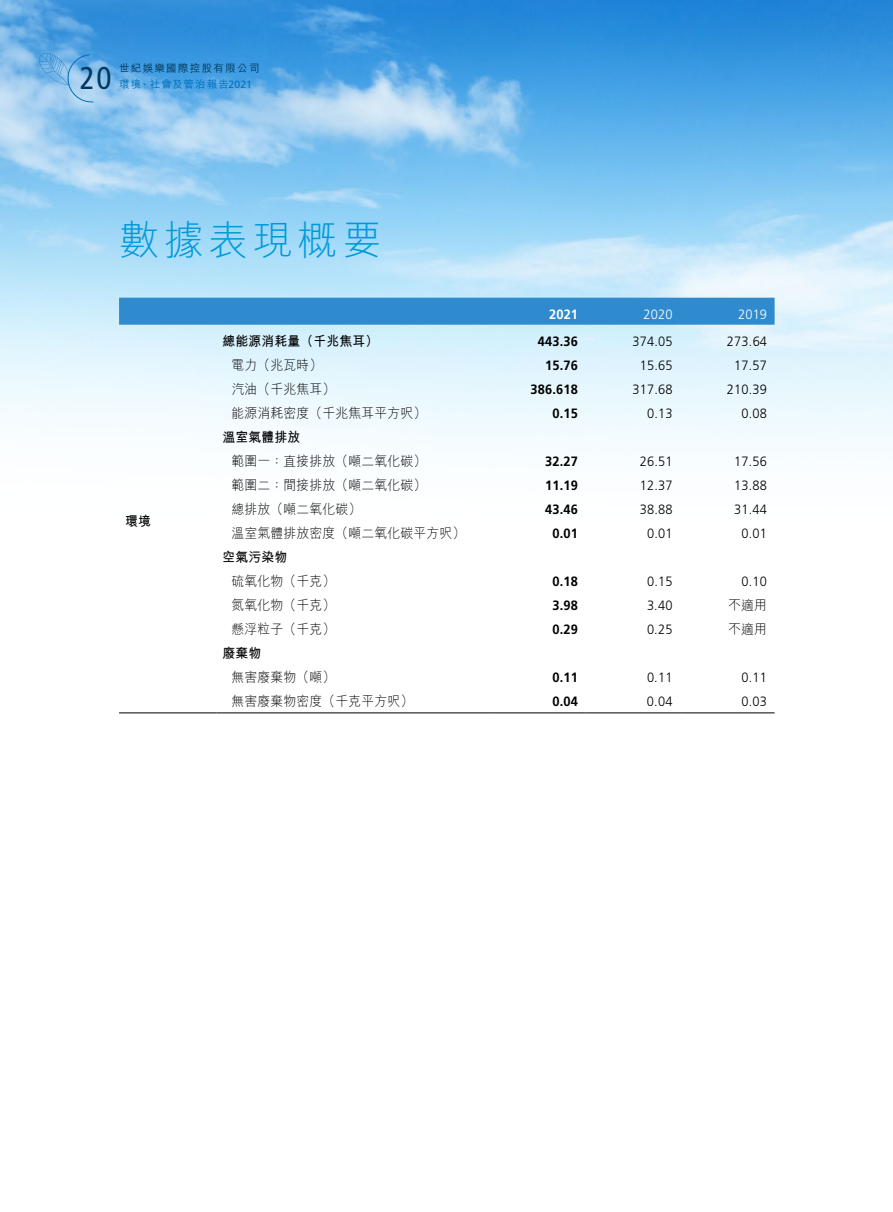
<style>
.page{position:relative;width:893px;height:1212px;background:#fff}
.page>*{position:absolute;margin:0;border:0;box-sizing:border-box;transform-origin:0 0}
.t1{font:300 40.5px "M Hei HK";letter-spacing:.1em;color:#0099d9}
.t2{font:condensed 31.5px "Frutiger LT Std";color:#00395d}
.t3{font:300 13.5px "M Hei HK";letter-spacing:.015em;color:#000;scale:.95 1}
.t4{font:300 13.5px "Frutiger LT Std";letter-spacing:.015em;color:#000;scale:.95 1}
.t5{font:700 13.5px "Frutiger LT Std";letter-spacing:.015em;color:#000;scale:.95 1}
.t6{font:700 13.5px "M Hei HK";letter-spacing:.015em;color:#000;scale:.95 1}
.t7{font:300 13.5px "Frutiger LT Std";letter-spacing:.015em;color:#fff;scale:.95 1}
.t8{font:700 13.5px "Frutiger LT Std";color:#fff;scale:.95 1}
.t9{font:500 10.5px "M Hei HK";letter-spacing:.1em;color:#0070bd}
.t10{font:500 10.5px "M Hei HK";letter-spacing:.125em;color:#00395d}
.s1{font-family:"Frutiger LT Std";font-weight:400}
</style>
<div class="page">
<img style="left:0;top:0;width:893px;height:442px">
<svg style="left:39px;top:53px;width:55px;height:50px;background:#85bde9"></svg>
<div style="left:119px;top:298px;width:656px;height:27px;background:#308bce"></div>
<hr style="left:119px;top:712px;width:98px;height:1px;background:#000">
<hr style="left:217px;top:712px;width:274px;height:1px;background:#000">
<hr style="left:491px;top:712px;width:95px;height:1px;background:#000">
<hr style="left:586px;top:712px;width:94px;height:1px;background:#000">
<hr style="left:680px;top:712px;width:95px;height:1px;background:#000">
<p class="t10" style="left:119px;top:61px;width:142px">世紀娛樂國際控股有限公司</p>
<h2 class="t2" style="left:80px;top:60px;width:33px">20</h2>
<p class="t9" style="left:119px;top:76px;width:134px">環境、社會及管治報告<span class="s1">2021</span></p>
<h1 class="t1" style="left:119px;top:212px;width:265px">數據表現概要</h1>
<p class="t8" style="left:549px;top:306px;width:32px">2021</p>
<p class="t7" style="left:643px;top:306px;width:32px">2020</p>
<p class="t7" style="left:738px;top:306px;width:32px">2019</p>
<p class="t6" style="left:125px;top:511px;width:29px">環境</p>
<p class="t6" style="left:223px;top:331px;width:166px">總能源消耗量（千兆焦耳）</p>
<p class="t5" style="left:538px;top:333px;width:44px">443.36</p>
<p class="t4" style="left:632px;top:333px;width:44px">374.05</p>
<p class="t4" style="left:727px;top:333px;width:44px">273.64</p>
<p class="t3" style="left:232px;top:355px;width:97px">電力（兆瓦時）</p>
<p class="t5" style="left:545px;top:357px;width:36px">15.76</p>
<p class="t4" style="left:640px;top:357px;width:36px">15.65</p>
<p class="t4" style="left:734px;top:357px;width:36px">17.57</p>
<p class="t3" style="left:232px;top:379px;width:111px">汽油（千兆焦耳）</p>
<p class="t5" style="left:531px;top:381px;width:51px">386.618</p>
<p class="t4" style="left:632px;top:381px;width:44px">317.68</p>
<p class="t4" style="left:727px;top:381px;width:44px">210.39</p>
<p class="t3" style="left:232px;top:403px;width:207px">能源消耗密度（千兆焦耳平方呎）</p>
<p class="t5" style="left:553px;top:405px;width:28px">0.15</p>
<p class="t4" style="left:647px;top:405px;width:28px">0.13</p>
<p class="t4" style="left:742px;top:405px;width:28px">0.08</p>
<p class="t6" style="left:222px;top:427px;width:83px">溫室氣體排放</p>
<p class="t3" style="left:232px;top:451px;width:207px">範圍一：直接排放（噸二氧化碳）</p>
<p class="t5" style="left:545px;top:453px;width:36px">32.27</p>
<p class="t4" style="left:640px;top:453px;width:36px">26.51</p>
<p class="t4" style="left:734px;top:453px;width:36px">17.56</p>
<p class="t3" style="left:231px;top:475px;width:207px">範圍二：間接排放（噸二氧化碳）</p>
<p class="t5" style="left:545px;top:477px;width:36px">11.19</p>
<p class="t4" style="left:640px;top:477px;width:36px">12.37</p>
<p class="t4" style="left:734px;top:477px;width:36px">13.88</p>
<p class="t3" style="left:231px;top:499px;width:138px">總排放（噸二氧化碳）</p>
<p class="t5" style="left:545px;top:501px;width:36px">43.46</p>
<p class="t4" style="left:640px;top:501px;width:36px">38.88</p>
<p class="t4" style="left:734px;top:501px;width:36px">31.44</p>
<p class="t3" style="left:231px;top:523px;width:248px">溫室氣體排放密度（噸二氧化碳平方呎）</p>
<p class="t5" style="left:552px;top:525px;width:28px">0.01</p>
<p class="t4" style="left:647px;top:525px;width:28px">0.01</p>
<p class="t4" style="left:741px;top:525px;width:28px">0.01</p>
<p class="t6" style="left:222px;top:547px;width:70px">空氣污染物</p>
<p class="t3" style="left:231px;top:571px;width:111px">硫氧化物（千克）</p>
<p class="t5" style="left:552px;top:573px;width:28px">0.18</p>
<p class="t4" style="left:647px;top:573px;width:28px">0.15</p>
<p class="t4" style="left:741px;top:573px;width:28px">0.10</p>
<p class="t3" style="left:231px;top:595px;width:111px">氮氧化物（千克）</p>
<p class="t5" style="left:552px;top:597px;width:28px">3.98</p>
<p class="t4" style="left:647px;top:597px;width:28px">3.40</p>
<p class="t3" style="left:728px;top:595px;width:42px">不適用</p>
<p class="t3" style="left:231px;top:619px;width:111px">懸浮粒子（千克）</p>
<p class="t5" style="left:552px;top:621px;width:28px">0.29</p>
<p class="t4" style="left:647px;top:621px;width:28px">0.25</p>
<p class="t3" style="left:728px;top:619px;width:42px">不適用</p>
<p class="t6" style="left:222px;top:643px;width:42px">廢棄物</p>
<p class="t3" style="left:231px;top:667px;width:111px">無害廢棄物（噸）</p>
<p class="t5" style="left:552px;top:669px;width:28px">0.11</p>
<p class="t4" style="left:647px;top:669px;width:28px">0.11</p>
<p class="t4" style="left:741px;top:669px;width:28px">0.11</p>
<p class="t3" style="left:231px;top:691px;width:193px">無害廢棄物密度（千克平方呎）</p>
<p class="t5" style="left:552px;top:693px;width:28px">0.04</p>
<p class="t4" style="left:647px;top:693px;width:28px">0.04</p>
<p class="t4" style="left:741px;top:693px;width:28px">0.03</p>
</div>
